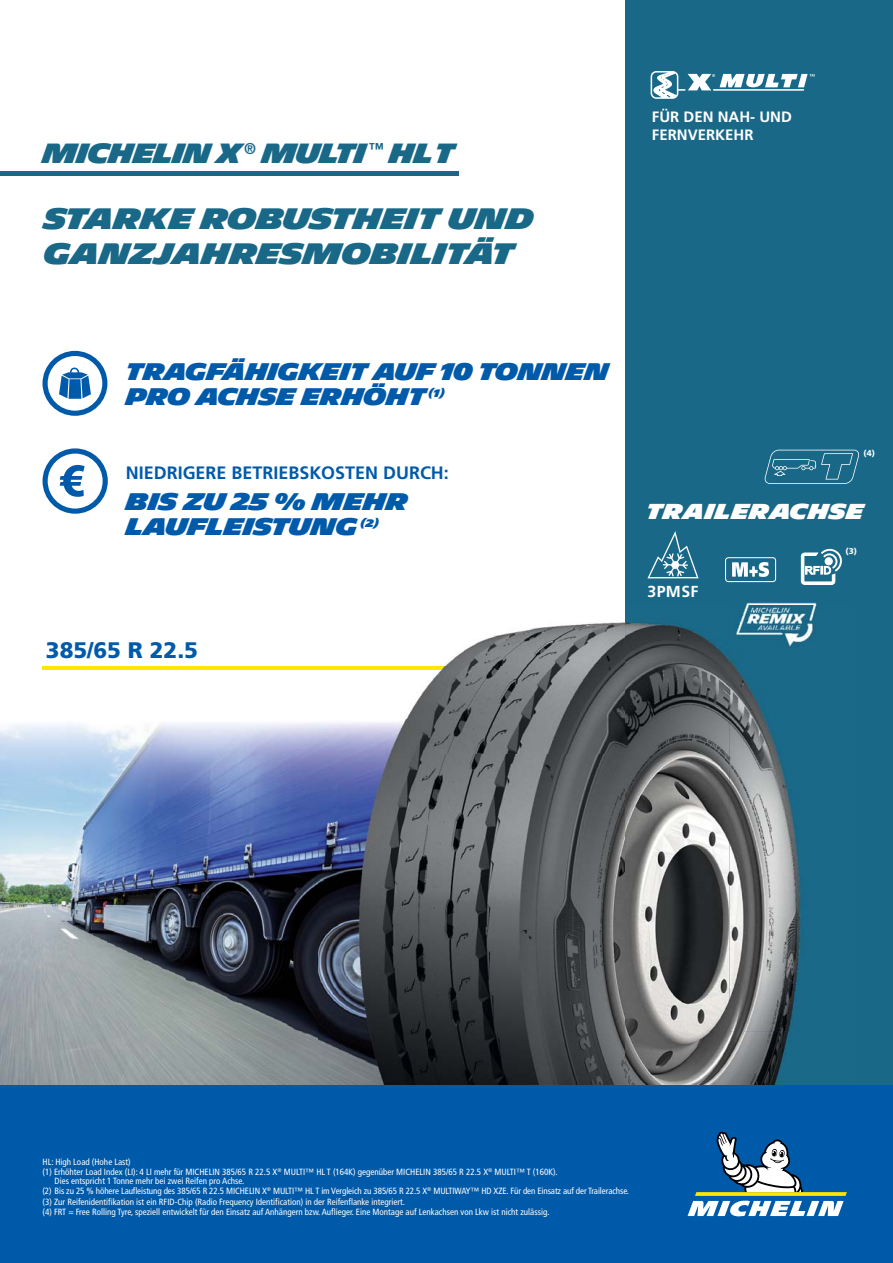
<style>
.page{position:relative;width:893px;height:1263px;background:#fff}
.page>*{position:absolute;margin:0;border:0;box-sizing:border-box;transform-origin:0 0}
.t1{font:900 28.65px/34.5px "Michelin";letter-spacing:-.025em;color:#196887}
.t2{font:900 27px "Michelin";letter-spacing:-.05em;color:#196887;scale:.95 1}
.t3{font:900 23.25px/25px "Michelin";letter-spacing:-.025em;color:#005aaa}
.t4{font:900 22.5px "Frutiger LT Std";color:#005aaa}
.t5{font:900 21px "Michelin";color:#fff}
.t6{font:700 18px "Frutiger LT Std";color:#005aaa}
.t7{font:700 15.9px "Frutiger LT Std";letter-spacing:.025em;color:#fff}
.t8{font:700 15px/18px "Frutiger LT Std";color:#fff}
.t9{font:900 10.5px "Michelin";color:#005aaa}
.t10{font:condensed 9px "Frutiger LT Std";color:#fff}
.t11{font:condensed 9px/10.5px "Frutiger LT Pro";color:#fff}
.t12{font:900 8.25px "Frutiger LT Std";color:#fff}
</style>
<div class="page">
<img style="left:0;top:723px;width:420px;height:362px">
<hr style="left:43px;top:666px;width:466px;height:3px;background:#ffe600">
<div style="left:625px;top:0;width:268px;height:1263px;background:#196887"></div>
<svg style="left:651px;top:71px;width:164px;height:28px"></svg>
<svg style="left:43px;top:448px;width:65px;height:66px"></svg>
<img style="left:318px;top:622px;width:307px;height:133px">
<img style="left:420px;top:754px;width:205px;height:331px">
<img style="left:318px;top:666px;width:191px;height:3px">
<img style="left:625px;top:621px;width:164px;height:464px">
<img style="left:729px;top:605px;width:72px;height:426px">
<div style="left:0;top:1085px;width:893px;height:178px;background:#005aaa"></div>
<svg style="left:688px;top:1132px;width:159px;height:84px"></svg>
<svg style="left:764px;top:450px;width:95px;height:34px"></svg>
<svg style="left:43px;top:351px;width:64px;height:65px"></svg>
<hr style="left:0;top:171px;width:458px;height:4px;background:#196887">
<svg style="left:647px;top:531px;width:52px;height:47px"></svg>
<div style="left:725px;top:557px;width:51px;height:25px;border:1px solid #fff;border-radius:3px"></div>
<svg style="left:732px;top:562px;width:37px;height:15px"></svg>
<svg style="left:801px;top:548px;width:41px;height:37px"></svg>
<img style="left:735px;top:602px;width:82px;height:47px">
<h2 class="t2" style="left:43px;top:138px;width:436px">MICHELIN X <sup>®</sup> MULTI <sup>™</sup> HLT</h2>
<h1 class="t1" style="left:44px;top:202px;width:492px">STARKE ROBUSTHEIT UND<br>GANZJAHRESMOBILITÄT</h1>
<h3 class="t8" style="left:652px;top:108px;width:141px">FÜR DEN NAH- UND<br>FERNVERKEHR</h3>
<h3 class="t3" style="left:126px;top:360px;width:485px">TRAGFÄHIGKEIT AUF 10 TONNEN<br>PRO ACHSE ERHÖHT</h3>
<p class="t9" style="left:428px;top:387px;width:18px">(1)</p>
<h3 class="t6" style="left:126px;top:465px;width:325px">NIEDRIGERE BETRIEBSKOSTEN DURCH:</h3>
<h3 class="t3" style="left:126px;top:490px;width:284px">BIS ZU 25 % MEHR<br>LAUFLEISTUNG</h3>
<p class="t9" style="left:360px;top:517px;width:20px">(2)</p>
<h3 class="t4" style="left:46px;top:640px;width:154px">385/65 R 22.5</h3>
<p class="t12" style="left:863px;top:450px;width:13px">(4)</p>
<h3 class="t5" style="left:646px;top:499px;width:219px">TRAILERACHSE</h3>
<h3 class="t7" style="left:647px;top:584px;width:53px">3PMSF</h3>
<p class="t12" style="left:846px;top:548px;width:13px">(3)</p>
<p class="t10" style="left:43px;top:1158px;width:90px">HL: High Load (Hohe Last)</p>
<p class="t10" style="left:43px;top:1167px;width:517px">(1) Erhöhter Load Index (LI): 4 LI mehr für MICHELIN 385/65 R 22.5 X<sup>®</sup> MULTI™ HL T (164K) gegenüber MICHELIN 385/65 R 22.5 X<sup>®</sup> MULTI™ T (160K).</p>
<p class="t10" style="left:55px;top:1177px;width:191px">Dies entspricht 1 Tonne mehr bei zwei Reifen pro Achse.</p>
<p class="t10" style="left:43px;top:1187px;width:588px">(2) Bis zu 25 % höhere Laufleistung des 385/65 R 22.5 MICHELIN X<sup>®</sup> MULTI™ HL T im Vergleich zu 385/65 R 22.5 X<sup>®</sup> MULTIWAY™ HD XZE. Für den Einsatz auf der Trailerachse.</p>
<p class="t11" style="left:43px;top:1196px;width:508px">(3) Zur Reifenidentifikation ist ein RFID-Chip (Radio Frequency Identification) in der Reifenflanke integriert.<br>(4) FRT = Free Rolling Tyre, speziell entwickelt für den Einsatz auf Anhängern bzw. Auflieger. Eine Montage auf Lenkachsen von Lkw ist nicht zulässig.</p>
</div>
